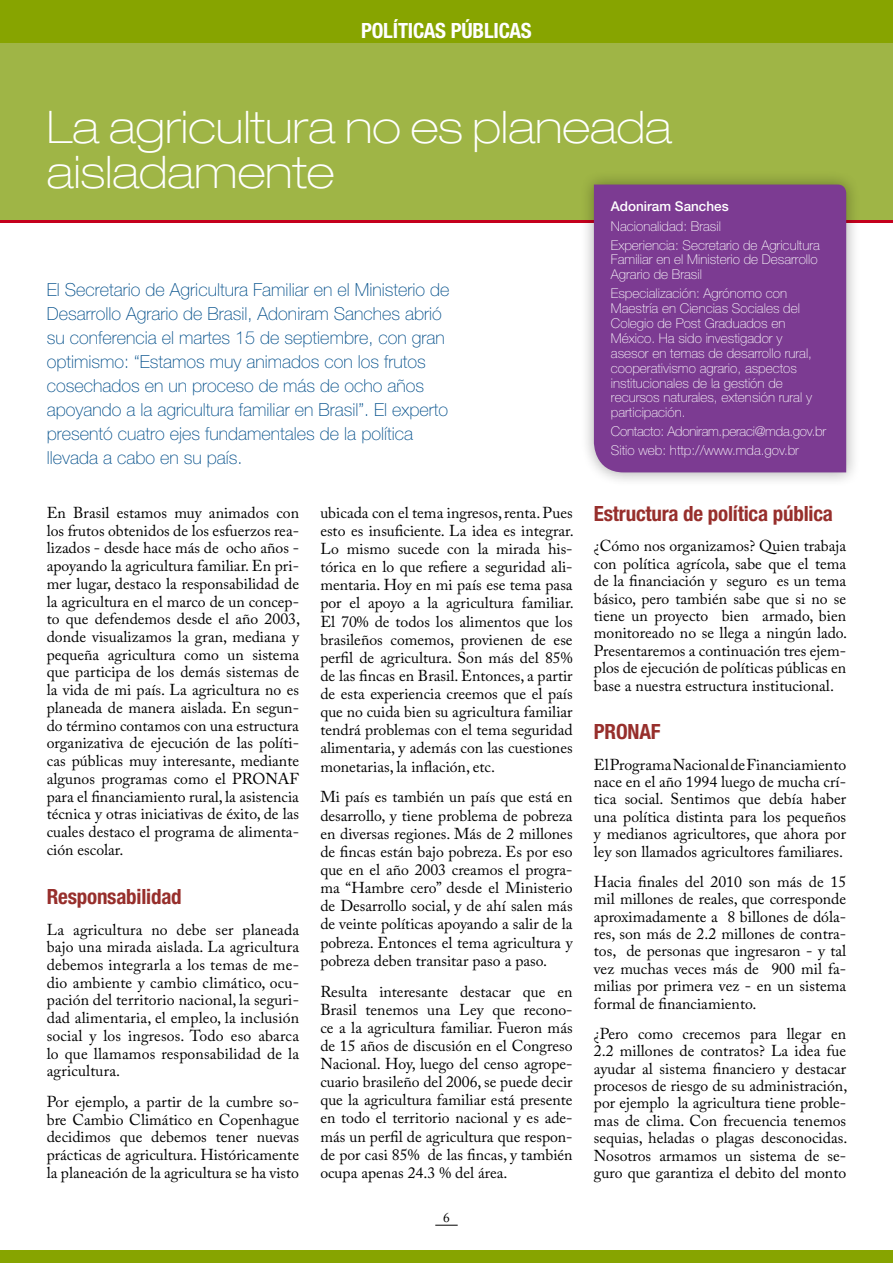
<style>
.page{position:relative;width:893px;height:1263px;background:#fff}
.page>*{position:absolute;margin:0;border:0;box-sizing:border-box;transform-origin:0 0}
.t1{font:100 expanded 45px/45px "Helvetica Neue LT Std";color:#fff}
.t2{font:700 condensed 21px "Helvetica Neue LT Std";letter-spacing:-.01em;color:#972f2c}
.t3{font:700 condensed 21px "Helvetica Neue LT Std";letter-spacing:-.01em;color:#fff}
.t4{font:100 18px/24px "Helvetica Neue LT Std";color:#004e8a}
.t5{font:15.75px/18.1px "Adobe Caslon Pro";color:#000;text-align:justify}
.t6{font:100 13.5px/14.9px "Helvetica Neue LT Std";color:#fff}
.t7{font:100 13.5px/19px "Helvetica Neue LT Std";letter-spacing:-.02em;color:#fff}
.t8{font:500 13.5px "Helvetica Neue LT Std";color:#fff}
.t9{font:13.5px "Adobe Caslon Pro";color:#000}
</style>
<div class="page">
<svg style="left:435px;top:1225px;width:23px;height:1px"></svg>
<div style="left:0;top:0;width:893px;height:221px;background:#9fb546"></div>
<div style="left:0;top:0;width:893px;height:43px;background:#87a400"></div>
<div style="left:0;top:1250px;width:893px;height:13px;background:#87a400"></div>
<hr style="left:0;top:220px;width:893px;height:2px;background:#c4001d">
<div style="left:580px;top:170px;width:280px;height:317px;background:#000;opacity:.33"></div>
<div style="left:594px;top:185px;width:252px;height:287px;background:#7c3b92"></div>
<h2 class="t3" style="left:361px;top:18px;width:172px">POLÍTICAS PÚBLICAS</h2>
<h1 class="t1" style="left:47px;top:104px;width:627px">La agricultura no es planeada aisladamente</h1>
<p class="t4" style="left:47px;top:278px;width:404px">El Secretario de Agricultura Familiar en el Ministerio de Desarrollo Agrario de Brasil, Adoniram Sanches abrió su conferencia el martes 15 de septiembre, con gran optimismo: “Estamos muy animados con los frutos cosechados en un proceso de más de ocho años apoyando a la agricultura familiar en Brasil”. El experto presentó cuatro ejes fundamentales de la política llevada a cabo en su país.</p>
<p class="t5" style="left:47px;top:503px;width:255px;line-height:17.7px">En Brasil estamos muy animados con los frutos obtenidos de los esfuerzos rea&shy;lizados - desde hace más de ocho años - apoyando la agricultura familiar. En pri&shy;mer lugar, destaco la responsabilidad de la agricultura en el marco de un concep&shy;to que defendemos desde el año 2003, donde visualizamos la gran, mediana y pequeña agricultura como un sistema que participa de los demás sistemas de la vida de mi país. La agricultura no es planeada de manera aislada. En segun&shy;do término contamos con una estructura organizativa de ejecución de las políti&shy;cas públicas muy interesante, mediante algunos programas como el PRONAF para el financiamiento rural, la asistencia técnica y otras iniciativas de éxito, de las cuales destaco el programa de alimenta&shy;ción escolar.</p>
<h2 class="t2" style="left:47px;top:884px;width:137px">Responsabilidad</h2>
<p class="t5" style="left:47px;top:920px;width:254px;line-height:17.7px">La agricultura no debe ser planeada bajo una mirada aislada. La agricultura debemos integrarla a los temas de me&shy;dio ambiente y cambio climático, ocu&shy;pación del territorio nacional, la seguri&shy;dad alimentaria, el empleo, la inclusión social y los ingresos. Todo eso abarca lo que llamamos responsabilidad de la agricultura.</p>
<p class="t5" style="left:47px;top:1092px;width:254px;line-height:17.7px">Por ejemplo, a partir de la cumbre so&shy;bre Cambio Climático en Copenhague decidimos que debemos tener nuevas prácticas de agricultura. Históricamente la planeación de la agricultura se ha visto</p>
<p class="t5" style="left:320px;top:503px;width:255px">ubicada con el tema ingresos, renta. Pues esto es insuficiente. La idea es integrar.<br>Lo mismo sucede con la mirada his&shy;tórica en lo que refiere a seguridad ali&shy;mentaria. Hoy en mi país ese tema pasa por el apoyo a la agricultura familiar.<br>El 70% de todos los alimentos que los brasileños comemos, provienen de ese perfil de agricultura. Son más del 85% de las fincas en Brasil. Entonces, a partir de esta experiencia creemos que el país que no cuida bien su agricultura familiar tendrá problemas con el tema seguridad alimentaria, y además con las cuestiones monetarias, la inflación, etc.</p>
<p class="t5" style="left:320px;top:788px;width:254px">Mi país es también un país que está en desarrollo, y tiene problema de pobreza en diversas regiones. Más de 2 millones de fincas están bajo pobreza. Es por eso que en el año 2003 creamos el progra&shy;ma “Hambre cero” desde el Ministerio de Desarrollo social, y de ahí salen más de veinte políticas apoyando a salir de la pobreza. Entonces el tema agricultura y pobreza deben transitar paso a paso.</p>
<p class="t5" style="left:320px;top:982px;width:254px">Resulta interesante destacar que en Brasil tenemos una Ley que recono&shy;ce a la agricultura familiar. Fueron más de 15 años de discusión en el Congreso Nacional. Hoy, luego del censo agrope&shy;cuario brasileño del 2006, se puede decir que la agricultura familiar está presente en todo el territorio nacional y es ade&shy;más un perfil de agricultura que respon&shy;de por casi 85% de las fincas, y también ocupa apenas 24.3 % del área.</p>
<p class="t9" style="left:443px;top:1209px;width:8px">6</p>
<p class="t8" style="left:611px;top:199px;width:119px">Adoniram Sanches</p>
<p class="t6" style="left:611px;top:216px;width:211px;line-height:19px">Nacionalidad: Brasil<br>Experiencia: Secretario de Agricultura</p>
<p class="t6" style="left:611px;top:252px;width:208px">Familiar en el Ministerio de Desarrollo<br>Agrario de Brasil</p>
<p class="t6" style="left:611px;top:286px;width:203px">Especialización: Agrónomo con<br>Maestría en Ciencias Sociales del<br>Colegio de Post Graduados en<br>México. Ha sido investigador y asesor en temas de desarrollo rural, cooperativismo agrario, aspectos institucionales de la gestión de recursos naturales, extensión rural y participación.</p>
<p class="t7" style="left:611px;top:422px;width:217px">Contacto: Adoniram.peraci@mda.gov.br<br>Sitio web: http://www.mda.gov.br</p>
<h2 class="t2" style="left:594px;top:501px;width:241px">Estructura de política pública</h2>
<p class="t5" style="left:594px;top:537px;width:255px;line-height:17.4px">¿Cómo nos organizamos? Quien trabaja con política agrícola, sabe que el tema de la financiación y seguro es un tema básico, pero también sabe que si no se tiene un proyecto bien armado, bien monitoreado no se llega a ningún lado.<br>Presentaremos a continuación tres ejem&shy;plos de ejecución de políticas públicas en base a nuestra estructura institucional.</p>
<h2 class="t2" style="left:594px;top:719px;width:68px">PRONAF</h2>
<p class="t5" style="left:594px;top:755px;width:254px;line-height:17.4px">El Programa Nacional de Financiamiento nace en el año 1994 luego de mucha crí&shy;tica social. Sentimos que debía haber una política distinta para los pequeños y medianos agricultores, que ahora por ley son llamados agricultores familiares.</p>
<p class="t5" style="left:594px;top:872px;width:254px;line-height:17.4px">Hacia finales del 2010 son más de 15 mil millones de reales, que corresponde aproximadamente a 8 billones de dóla&shy;res, son más de 2.2 millones de contra&shy;tos, de personas que ingresaron - y tal vez muchas veces más de 900 mil fa&shy;milias por primera vez - en un sistema formal de financiamiento.</p>
<p class="t5" style="left:594px;top:1024px;width:255px;line-height:17.4px">¿Pero como crecemos para llegar en 2.2 millones de contratos? La idea fue ayudar al sistema financiero y destacar procesos de riesgo de su administración, por ejemplo la agricultura tiene proble&shy;mas de clima. Con frecuencia tenemos sequias, heladas o plagas desconocidas.<br>Nosotros armamos un sistema de se&shy;guro que garantiza el debito del monto</p>
</div>
